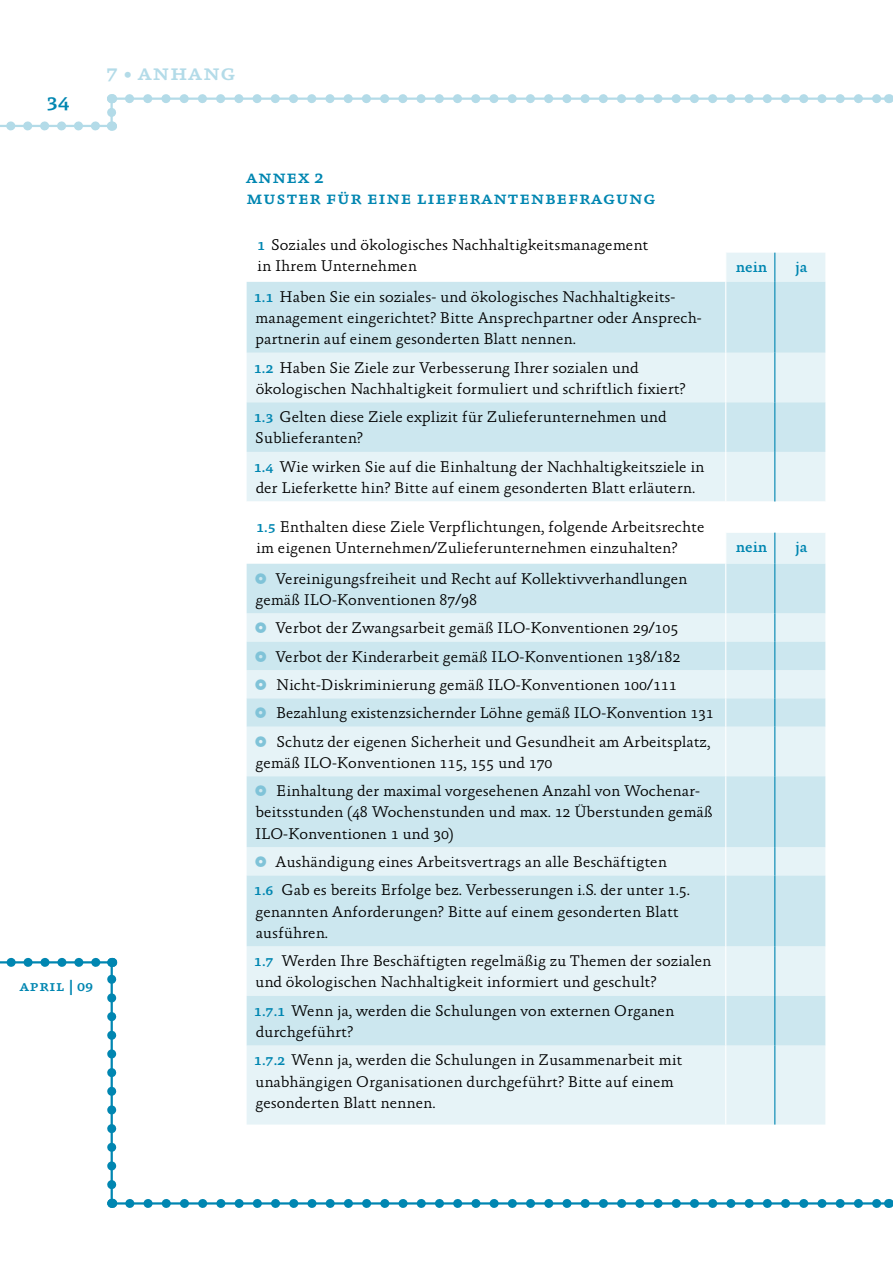
<style>
.page{position:relative;width:893px;height:1263px;background:#fff}
.page>*{position:absolute;margin:0;border:0;box-sizing:border-box;transform-origin:0 0}
.t1{font:23.25px "Absara TF Medium SC";color:#b3dbe8}
.t2{font:23.25px "Absara TF Medium SC";color:#0086b1}
.t3{font:18.75px/21.3px "Absara TF Medium SC";color:#0086b1}
.t4{font:300 15.75px/21.3px "Absara";color:#000}
.t5{font:500 15.75px "Absara";color:#0086b1}
.t6{font:15.75px "Absara TF Medium SC";color:#0086b1}
.s1{font-family:"Absara TF Medium SC";font-weight:400;color:#0086b1}
</style>
<div class="page">
<svg style="left:129px;top:94px;width:750px;height:9px"></svg>
<hr style="left:107px;top:98px;width:784px;height:2px;background:#b3dbe8">
<svg style="left:11px;top:121px;width:92px;height:9px"></svg>
<hr style="left:0;top:125px;width:111px;height:2px;background:#b3dbe8">
<svg style="left:107px;top:94px;width:9px;height:18px"></svg>
<hr style="left:110px;top:96px;width:3px;height:33px;background:#b3dbe8">
<svg style="left:888px;top:94px;width:5px;height:9px"></svg>
<svg style="left:247px;top:253px;width:578px;height:871px;fill:#e6f3f7"></svg>
<svg style="left:247px;top:282px;width:578px;height:763px;background:#d8ecf2"></svg>
<svg style="left:247px;top:501px;width:578px;height:32px"></svg>
<svg style="left:725px;top:253px;width:1px;height:29px"></svg>
<hr style="left:725px;top:533px;width:1px;height:31px;background:#fff">
<svg style="left:774px;top:253px;width:1px;height:29px"></svg>
<hr style="left:774px;top:533px;width:1px;height:31px;background:#0086b1">
<hr style="left:725px;top:564px;width:1px;height:49px;background:#fff">
<svg style="left:725px;top:613px;width:1px;height:114px"></svg>
<hr style="left:725px;top:727px;width:1px;height:49px;background:#fff">
<hr style="left:725px;top:776px;width:1px;height:71px;background:#fff">
<svg style="left:725px;top:847px;width:1px;height:28px"></svg>
<hr style="left:725px;top:875px;width:1px;height:71px;background:#fff">
<hr style="left:725px;top:946px;width:1px;height:50px;background:#fff">
<hr style="left:725px;top:996px;width:1px;height:49px;background:#fff">
<hr style="left:725px;top:1045px;width:1px;height:79px;background:#fff">
<hr style="left:774px;top:282px;width:1px;height:71px;background:#0086b1">
<hr style="left:774px;top:353px;width:1px;height:49px;background:#0086b1">
<hr style="left:774px;top:402px;width:1px;height:50px;background:#0086b1">
<hr style="left:774px;top:452px;width:1px;height:49px;background:#0086b1">
<hr style="left:725px;top:282px;width:1px;height:71px;background:#fff">
<hr style="left:725px;top:353px;width:1px;height:49px;background:#fff">
<hr style="left:725px;top:402px;width:1px;height:50px;background:#fff">
<hr style="left:725px;top:452px;width:1px;height:49px;background:#fff">
<hr style="left:774px;top:564px;width:1px;height:49px;background:#0086b1">
<svg style="left:774px;top:613px;width:1px;height:114px"></svg>
<hr style="left:774px;top:727px;width:1px;height:49px;background:#0086b1">
<hr style="left:774px;top:776px;width:1px;height:71px;background:#0086b1">
<svg style="left:774px;top:847px;width:1px;height:28px"></svg>
<hr style="left:774px;top:875px;width:1px;height:71px;background:#0086b1">
<hr style="left:774px;top:946px;width:1px;height:50px;background:#0086b1">
<hr style="left:774px;top:996px;width:1px;height:49px;background:#0086b1">
<hr style="left:774px;top:1045px;width:1px;height:79px;background:#0086b1">
<hr style="left:0;top:961px;width:112px;height:2px;background:#0086b1">
<svg style="left:130px;top:1199px;width:749px;height:9px"></svg>
<hr style="left:108px;top:1202px;width:783px;height:2px;background:#0086b1">
<svg style="left:11px;top:958px;width:105px;height:227px"></svg>
<hr style="left:111px;top:965px;width:2px;height:238px;background:#0086b1">
<svg style="left:256px;top:573px;width:10px;height:11px"></svg>
<svg style="left:256px;top:622px;width:10px;height:11px"></svg>
<svg style="left:256px;top:651px;width:10px;height:10px"></svg>
<svg style="left:256px;top:679px;width:10px;height:11px"></svg>
<svg style="left:256px;top:707px;width:10px;height:11px"></svg>
<svg style="left:256px;top:736px;width:10px;height:10px"></svg>
<svg style="left:256px;top:785px;width:10px;height:11px"></svg>
<svg style="left:256px;top:856px;width:10px;height:11px"></svg>
<h1 class="t2" style="left:46px;top:89px;width:25px">34</h1>
<h1 class="t1" style="left:106px;top:60px;width:131px">7 • anhang</h1>
<p class="t6" style="left:20px;top:977px;width:75px">april | 09</p>
<p class="t3" style="left:246px;top:167px;width:411px">annex 2<br>muster für eine lieferantenbefragung</p>
<p class="t4" style="left:257px;top:234px;width:393px"><span class="s1">1</span> Soziales und ökologisches Nachhaltigkeitsmanagement in Ihrem Unternehmen</p>
<p class="t4" style="left:254px;top:286px;width:449px"><span class="s1">1.1</span> Haben Sie ein soziales- und ökologisches Nachhaltigkeits&shy;management eingerichtet? Bitte Ansprechpartner oder Ansprech&shy;partnerin auf einem gesonderten Blatt nennen.</p>
<p class="t4" style="left:254px;top:357px;width:433px"><span class="s1">1.2</span> Haben Sie Ziele zur Verbesserung Ihrer sozialen und ökologischen Nachhaltigkeit formuliert und schriftlich fixiert?</p>
<p class="t4" style="left:254px;top:406px;width:414px"><span class="s1">1.3</span> Gelten diese Ziele explizit für Zulieferunternehmen und<br>Sublieferanten?</p>
<p class="t4" style="left:254px;top:456px;width:452px"><span class="s1">1.4</span> Wie wirken Sie auf die Einhaltung der Nachhaltigkeitsziele in der Lieferkette hin? Bitte auf einem gesonderten Blatt erläutern.</p>
<p class="t4" style="left:256px;top:516px;width:450px"><span class="s1">1.5</span> Enthalten diese Ziele Verpflichtungen, folgende Arbeitsrechte im eigenen Unternehmen/Zulieferunternehmen einzuhalten?</p>
<p class="t4" style="left:255px;top:568px;width:433px;text-indent:20px">Vereinigungsfreiheit und Recht auf Kollektivverhandlungen gemäß ILO-Konventionen 87/98</p>
<p class="t4" style="left:276px;top:614px;width:440px;line-height:28.3px">Verbot der Zwangsarbeit gemäß ILO-Konventionen 29/105<br>Verbot der Kinderarbeit gemäß ILO-Konventionen 138/182<br>Nicht-Diskriminierung gemäß ILO-Konventionen 100/111<br>Bezahlung existenzsichernder Löhne gemäß ILO-Konvention 131<br>Schutz der eigenen Sicherheit und Gesundheit am Arbeitsplatz,</p>
<p class="t4" style="left:276px;top:748px;width:425px;line-height:28.3px;text-indent:-21px">gemäß ILO-Konventionen 115, 155 und 170<br>Einhaltung der maximal vorgesehenen Anzahl von Wochenar-</p>
<p class="t4" style="left:255px;top:802px;width:459px">beitsstunden (48 Wochenstunden und max. 12 Überstunden gemäß<br>ILO-Konventionen 1 und 30)</p>
<p class="t4" style="left:254px;top:848px;width:438px;line-height:28.3px;text-align:center">Aushändigung eines Arbeitsvertrags an alle Beschäftigten<br><span class="s1">1.6</span> Gab es bereits Erfolge bez. Verbesserungen i.S. der unter 1.5.</p>
<p class="t4" style="left:255px;top:901px;width:425px">genannten Anforderungen? Bitte auf einem gesonderten Blatt ausführen.</p>
<p class="t4" style="left:254px;top:950px;width:459px"><span class="s1">1.7</span> Werden Ihre Beschäftigten regelmäßig zu Themen der sozialen und ökologischen Nachhaltigkeit informiert und geschult?</p>
<p class="t4" style="left:254px;top:1000px;width:422px"><span class="s1">1.7.1</span> Wenn ja, werden die Schulungen von externen Organen durchgeführt?</p>
<p class="t4" style="left:254px;top:1050px;width:430px"><span class="s1">1.7.2</span> Wenn ja, werden die Schulungen in Zusammenarbeit mit unabhängigen Organisationen durchgeführt? Bitte auf einem gesonderten Blatt nennen.</p>
<p class="t5" style="left:736px;top:258px;width:33px">nein</p>
<p class="t5" style="left:795px;top:258px;width:14px">ja</p>
<p class="t5" style="left:736px;top:538px;width:33px">nein</p>
<p class="t5" style="left:795px;top:538px;width:14px">ja</p>
</div>
